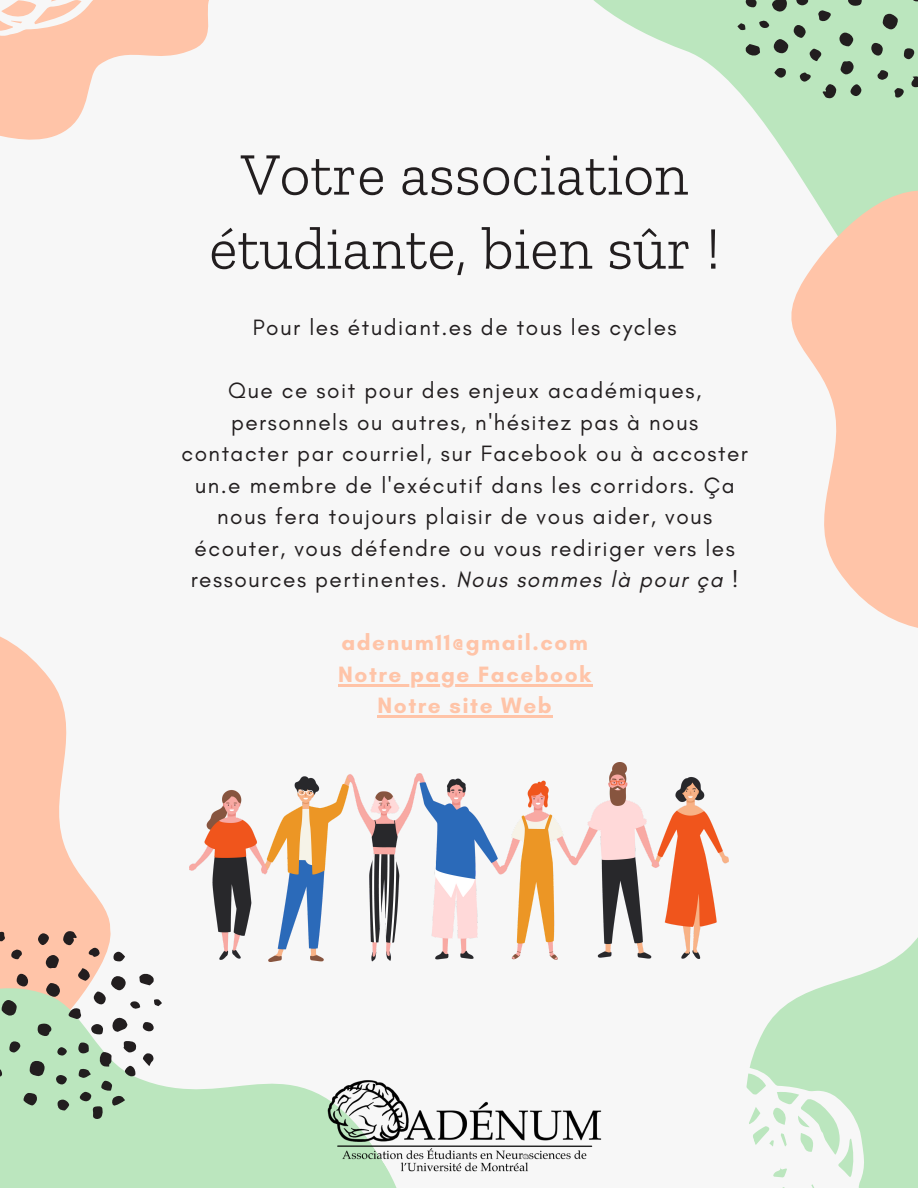
<style>
.page{position:relative;width:918px;height:1188px;background:#f7f7f7}
.page>*{position:absolute;margin:0;border:0;box-sizing:border-box;transform-origin:0 0}
.t1{font:300 60.3px/74.1px "Zilla Slab";color:#221e1f;text-align:center}
.t2{font:22.65px/31.5px "Glacial Indifference";letter-spacing:.065em;color:#221e1f;text-align:center}
.t3{font:700 22.65px "Glacial Indifference";letter-spacing:.065em;color:#ffc4a8}
.s1{font-style:italic}
</style>
<div class="page">
<svg style="left:593px;top:0;width:325px;height:190px;fill:#bbe6be"></svg>
<svg style="left:0;top:636px;width:67px;height:209px;fill:#ffc4a8"></svg>
<svg style="left:0;top:845px;width:324px;height:343px"></svg>
<svg style="left:791px;top:190px;width:127px;height:438px;fill:#ffc4a8"></svg>
<svg style="left:30px;top:1061px;width:15px;height:15px"></svg>
<svg style="left:1px;top:1000px;width:16px;height:16px"></svg>
<svg style="left:111px;top:1017px;width:16px;height:15px"></svg>
<div style="left:111px;top:976px;width:15px;height:14px;background:#221e1f;border-radius:50%"></div>
<svg style="left:46px;top:983px;width:14px;height:14px"></svg>
<svg style="left:37px;top:1023px;width:15px;height:14px"></svg>
<svg style="left:46px;top:955px;width:13px;height:14px"></svg>
<svg style="left:63px;top:931px;width:14px;height:15px"></svg>
<svg style="left:24px;top:1093px;width:13px;height:12px"></svg>
<svg style="left:139px;top:973px;width:15px;height:12px"></svg>
<svg style="left:94px;top:992px;width:12px;height:13px"></svg>
<svg style="left:16px;top:974px;width:12px;height:12px"></svg>
<svg style="left:91px;top:1024px;width:12px;height:11px"></svg>
<svg style="left:77px;top:968px;width:13px;height:13px"></svg>
<svg style="left:67px;top:1008px;width:14px;height:12px"></svg>
<svg style="left:58px;top:1100px;width:11px;height:10px"></svg>
<svg style="left:38px;top:933px;width:11px;height:12px"></svg>
<svg style="left:9px;top:1041px;width:11px;height:11px"></svg>
<svg style="left:142px;top:1053px;width:12px;height:13px"></svg>
<svg style="left:0;top:1067px;width:3px;height:10px"></svg>
<svg style="left:113px;top:951px;width:12px;height:11px"></svg>
<svg style="left:78px;top:1041px;width:58px;height:78px;background:#a6c2a8"></svg>
<svg style="left:143px;top:1022px;width:11px;height:9px"></svg>
<svg style="left:11px;top:950px;width:11px;height:10px"></svg>
<svg style="left:56px;top:1075px;width:11px;height:10px"></svg>
<svg style="left:88px;top:948px;width:12px;height:10px"></svg>
<svg style="left:0;top:932px;width:6px;height:9px"></svg>
<svg style="left:57px;top:1047px;width:10px;height:9px"></svg>
<svg style="left:130px;top:1001px;width:10px;height:9px"></svg>
<svg style="left:154px;top:999px;width:8px;height:7px"></svg>
<svg style="left:910px;top:0;width:8px;height:2px"></svg>
<svg style="left:882px;top:14px;width:16px;height:16px"></svg>
<svg style="left:772px;top:0;width:16px;height:13px"></svg>
<div style="left:773px;top:39px;width:15px;height:14px;background:#221e1f;border-radius:50%"></div>
<svg style="left:839px;top:33px;width:14px;height:14px"></svg>
<svg style="left:847px;top:0;width:15px;height:6px"></svg>
<svg style="left:840px;top:60px;width:14px;height:14px"></svg>
<svg style="left:822px;top:84px;width:14px;height:14px"></svg>
<svg style="left:746px;top:44px;width:15px;height:12px"></svg>
<svg style="left:794px;top:25px;width:12px;height:13px"></svg>
<svg style="left:911px;top:76px;width:7px;height:11px"></svg>
<svg style="left:871px;top:43px;width:12px;height:13px"></svg>
<svg style="left:796px;top:0;width:12px;height:5px"></svg>
<svg style="left:810px;top:48px;width:12px;height:13px"></svg>
<svg style="left:818px;top:10px;width:14px;height:12px"></svg>
<svg style="left:850px;top:84px;width:11px;height:12px"></svg>
<svg style="left:904px;top:48px;width:10px;height:11px"></svg>
<svg style="left:774px;top:67px;width:12px;height:11px"></svg>
<svg style="left:746px;top:0;width:11px;height:7px"></svg>
<svg style="left:877px;top:69px;width:12px;height:11px"></svg>
<svg style="left:800px;top:71px;width:12px;height:11px"></svg>
<svg style="left:893px;top:88px;width:11px;height:10px"></svg>
<svg style="left:759px;top:20px;width:10px;height:8px"></svg>
<svg style="left:738px;top:23px;width:7px;height:7px"></svg>
<svg style="left:750px;top:937px;width:168px;height:251px;fill:#bbe6be"></svg>
<svg style="left:746px;top:1067px;width:119px;height:121px"></svg>
<svg style="left:0;top:0;width:209px;height:140px"></svg>
<img style="left:324px;top:1080px;width:278px;height:108px">
<hr style="left:338px;top:684px;width:255px;height:2px;background:#ffc4a8">
<hr style="left:378px;top:716px;width:175px;height:2px;background:#ffc4a8">
<img style="left:190px;top:763px;width:539px;height:199px">
<p class="t1" style="left:209px;top:137px;width:512px">Votre association étudiante, bien sûr !</p>
<p class="t2" style="left:253px;top:312px;width:425px">Pour les étudiant.es de tous les cycles</p>
<p class="t2" style="left:181px;top:375px;width:568px">Que ce soit pour des enjeux académiques, personnels ou autres, n'hésitez pas à nous contacter par courriel, sur Facebook ou à accoster un.e membre de l'exécutif dans les corridors. Ça nous fera toujours plaisir de vous aider, vous écouter, vous défendre ou vous rediriger vers les ressources pertinentes. <span class="s1">Nous sommes là pour ça !</span></p>
<p class="t3" style="left:341px;top:629px;width:248px">adenum11@gmail.com</p>
<p class="t3" style="left:338px;top:660px;width:254px">Notre page Facebook</p>
<p class="t3" style="left:378px;top:692px;width:176px">Notre site Web</p>
</div>
